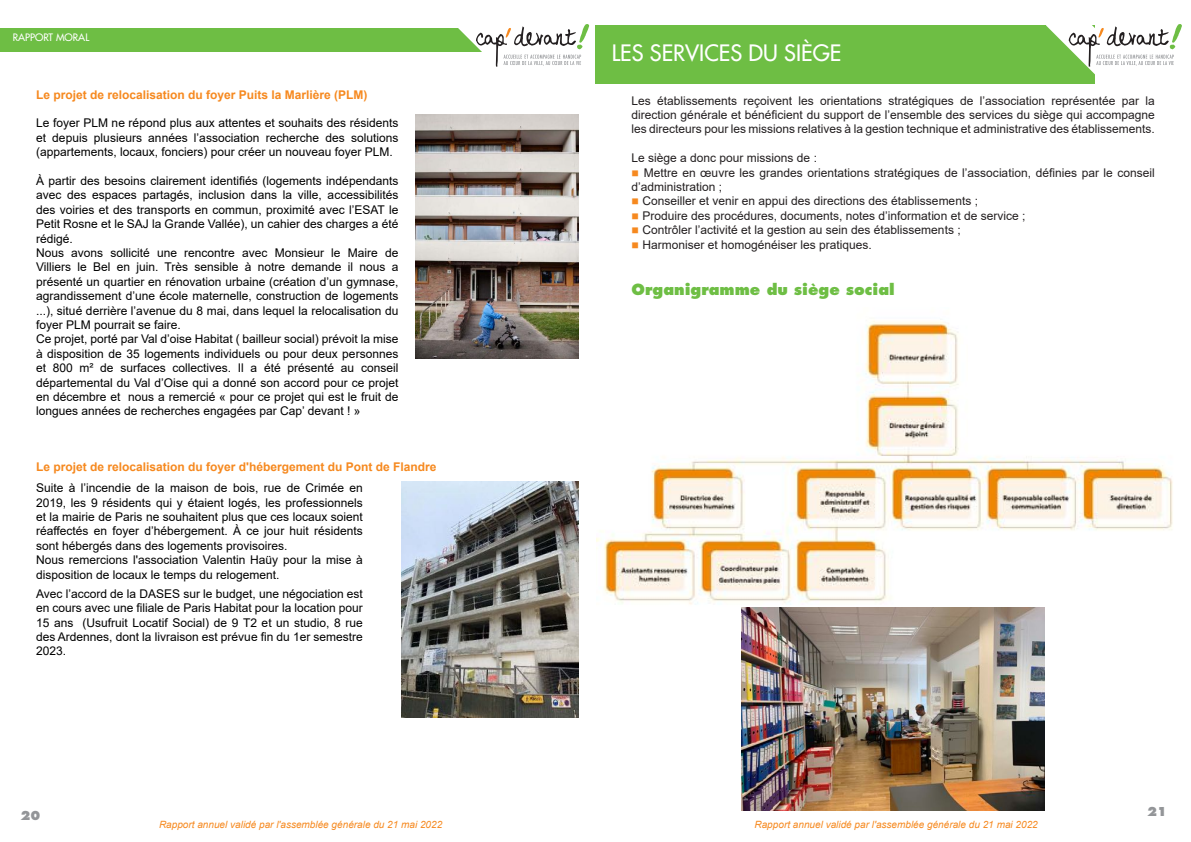
<style>
.page{position:relative;width:1191px;height:842px;background:#fff}
.page>*{position:absolute;margin:0;border:0;box-sizing:border-box;transform-origin:0 0}
.t1{font:500 22px "Futura Std";color:#fff}
.t2{font:800 15px "Futura";color:#6ebe44}
.t3{font:12px/14.4px "Arial";color:#000;text-align:justify}
.t4{font:12px/14.4px "Arial";color:#231f20;text-align:justify}
.t5{font:700 12px "Arial";color:#f6891f}
.t6{font:800 12px "Futura";color:#939598}
.t7{font:italic 10px "Arial";color:#f6891f}
.t8{font:500 10px "Futura Std";color:#fff}
</style>
<div class="page">
<div style="left:1px;top:28px;width:499px;height:23px;background:#6ebe44"></div>
<svg style="left:454px;top:24px;width:135px;height:43px"></svg>
<img style="left:416px;top:115px;width:162px;height:243px">
<img style="left:401px;top:481px;width:177px;height:237px">
<div style="left:595px;top:25px;width:499px;height:59px;background:#6ebe44"></div>
<svg style="left:1046px;top:24px;width:135px;height:60px"></svg>
<img style="left:596px;top:320px;width:577px;height:292px">
<img style="left:742px;top:608px;width:302px;height:202px">
<p class="t8" style="left:13px;top:31px;width:78px">RAPPORT MORAL</p>
<p class="t5" style="left:36px;top:88px;width:333px">Le projet de relocalisation du foyer Puits la Marlière (PLM)</p>
<p class="t3" style="left:36px;top:116px;width:364px">Le foyer PLM ne répond plus aux attentes et souhaits des résidents et depuis plusieurs années l’association recherche des solutions (appartements, locaux, fonciers) pour créer un nouveau foyer PLM.</p>
<p class="t3" style="left:36px;top:174px;width:364px;text-align:left">À partir des besoins clairement identifiés (logements indépendants avec des espaces partagés, inclusion dans la ville, accessibilités des voiries et des transports en commun, proximité avec l’ESAT le Petit Rosne et le SAJ la Grande Vallée), un cahier des charges a été rédigé.<br>Nous avons sollicité une rencontre avec Monsieur le Maire de Villiers le Bel en juin. Très sensible à notre demande il nous a présenté un quartier en rénovation urbaine (création d’un gymnase, agrandissement d’une école maternelle, construction de logements ...), situé derrière l’avenue du 8 mai, dans lequel la relocalisation du foyer PLM pourrait se faire.<br>Ce projet, porté par Val d’oise Habitat ( bailleur social) prévoit la mise à disposition de 35 logements individuels ou pour deux personnes et 800 m² de surfaces collectives. Il a été présenté au conseil départemental du Val d’Oise qui a donné son accord pour ce projet en décembre et nous a remercié « pour ce projet qui est le fruit de longues années de recherches engagées par Cap’ devant ! »</p>
<p class="t5" style="left:36px;top:460px;width:402px">Le projet de relocalisation du foyer d'hébergement du Pont de Flandre</p>
<p class="t3" style="left:36px;top:481px;width:328px;text-align:left">Suite à l’incendie de la maison de bois, rue de Crimée en 2019, les 9 résidents qui y étaient logés, les professionnels et la mairie de Paris ne souhaitent plus que ces locaux soient réaffectés en foyer d’hébergement. À ce jour huit résidents sont hébergés dans des logements provisoires.<br>Nous remercions l'association Valentin Haüy pour la mise à disposition de locaux le temps du relogement.</p>
<p class="t3" style="left:36px;top:586px;width:328px">Avec l’accord de la DASES sur le budget, une négociation est en cours avec une filiale de Paris Habitat pour la location pour 15 ans (Usufruit Locatif Social) de 9 T2 et un studio, 8 rue des Ardennes, dont la livraison est prévue fin du 1er semestre 2023.</p>
<p class="t6" style="left:20px;top:808px;width:21px">20</p>
<p class="t7" style="left:159px;top:819px;width:285px">Rapport annuel validé par l'assemblée générale du 21 mai 2022</p>
<h1 class="t1" style="left:612px;top:39px;width:231px">LES SERVICES DU SIÈGE</h1>
<p class="t4" style="left:631px;top:93px;width:525px">Les établissements reçoivent les orientations stratégiques de l’association représentée par la direction générale et bénéficient du support de l’ensemble des services du siège qui accompagne les directeurs pour les missions relatives à la gestion technique et administrative des établissements.</p>
<p class="t4" style="left:631px;top:151px;width:187px">Le siège a donc pour missions de :</p>
<p class="t4" style="left:643px;top:165px;width:513px">Mettre en œuvre les grandes orientations stratégiques de l’association, définies par le conseil</p>
<p class="t4" style="left:631px;top:180px;width:92px">d’administration ;</p>
<p class="t4" style="left:642px;top:194px;width:337px">Conseiller et venir en appui des directions des établissements ;</p>
<p class="t4" style="left:642px;top:208px;width:384px">Produire des procédures, documents, notes d’information et de service ;</p>
<p class="t4" style="left:642px;top:223px;width:320px">Contrôler l’activité et la gestion au sein des établissements ;</p>
<p class="t4" style="left:642px;top:237px;width:231px">Harmoniser et homogénéiser les pratiques.</p>
<p class="t2" style="left:631px;top:280px;width:265px">Organigramme du siège social</p>
<p class="t7" style="left:754px;top:819px;width:285px">Rapport annuel validé par l'assemblée générale du 21 mai 2022</p>
<p class="t6" style="left:1147px;top:804px;width:21px">21</p>
</div>
